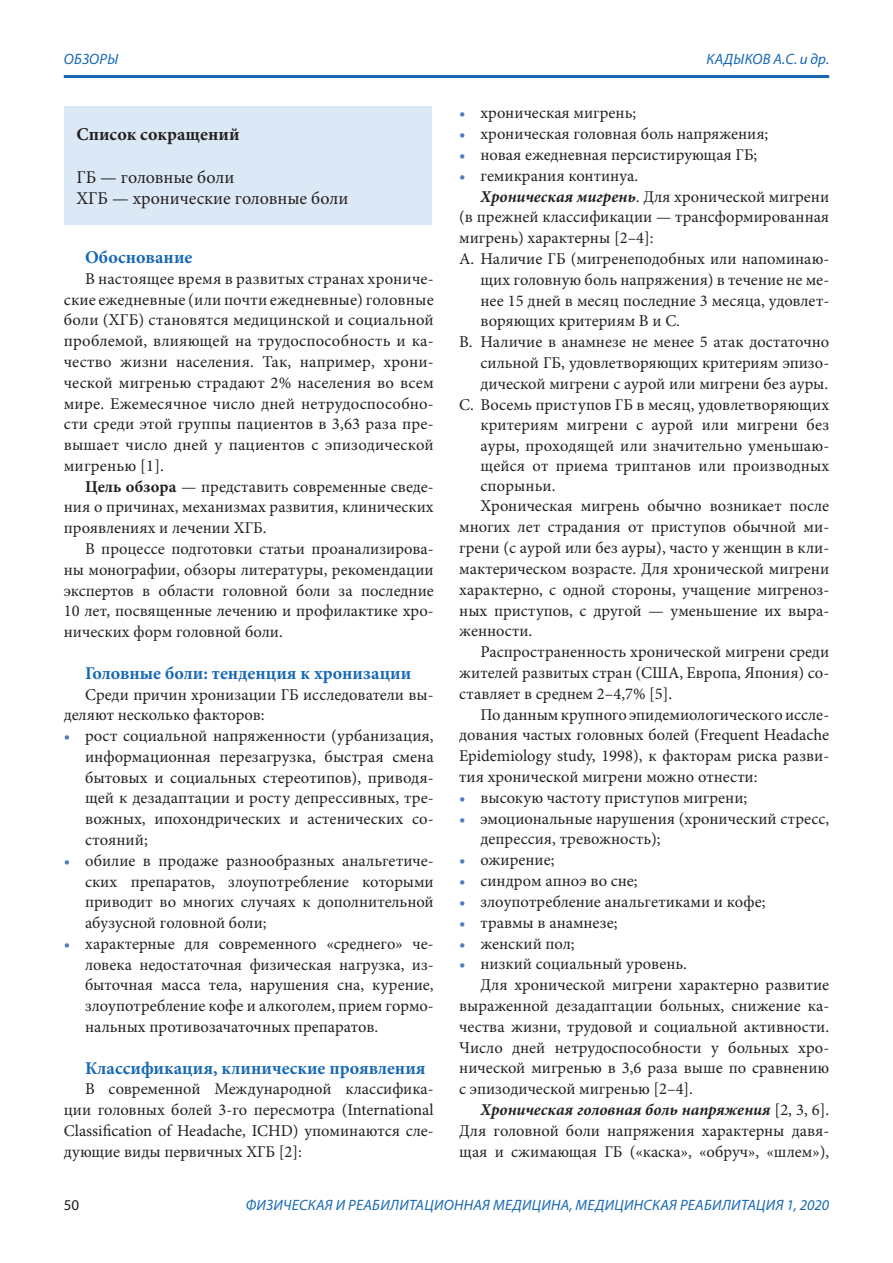
<style>
.page{position:relative;width:893px;height:1263px;background:#fff}
.page>*{position:absolute;margin:0;border:0;box-sizing:border-box;transform-origin:0 0}
.подзаг_1{font:700 18px "Minion Pro";color:#1768b4}
.t1{font:18px "Minion Pro";color:#231f20}
.t2{font:700 18px "Minion Pro";color:#231f20}
.основной_текст{font:16.5px/20.9px "Minion Pro";color:#231f20;text-align:justify}
.строка_с_буллитом{font:16.5px/20.9px "Minion Pro";color:#231f20;text-align:justify}
.t3{font:italic 15px "Myriad Pro";letter-spacing:.02em;color:#1768b4}
.t4{font:15px "Myriad Pro";color:#231f20}
.s1{font-weight:700}
.s2{color:#4e7cbf}
.s3{font-weight:700;font-style:italic}
</style>
<div class="page">
<hr style="left:64px;top:75px;width:765px;height:3px;background:#1768b4">
<div style="left:64px;top:106px;width:368px;height:119px;background:#dbe9f6"></div>
<p class="t3" style="left:64px;top:50px;width:56px">ОБЗОРЫ</p>
<p class="t2" style="left:77px;top:121px;width:165px">Список сокращений</p>
<p class="t1" style="left:77px;top:165px;width:159px">ГБ — головные боли</p>
<p class="t1" style="left:77px;top:187px;width:273px">ХГБ — хронические головные боли</p>
<p class="подзаг_1" style="left:85px;top:245px;width:109px">Обоснование</p>
<p class="основной_текст" style="left:64px;top:268px;width:371px;text-indent:21px">В настоящее время в развитых странах хрониче&shy;ские ежедневные (или почти ежедневные) головные боли (ХГБ) становятся медицинской и социальной проблемой, влияющей на трудоспособность и ка&shy;чество жизни населения. Так, например, хрони&shy;ческой мигренью страдают 2% населения во всем мире. Ежемесячное число дней нетрудоспособно&shy;сти среди этой группы пациентов в 3,63 раза пре&shy;вышает число дней у пациентов с эпизодической мигренью [1].</p>
<p class="основной_текст" style="left:64px;top:476px;width:371px;text-indent:21px"><span class="s1">Цель обзора</span> — представить современные сведе&shy;ния о причинах, механизмах развития, клинических проявлениях и лечении ХГБ.</p>
<p class="основной_текст" style="left:64px;top:538px;width:371px;text-indent:21px">В процессе подготовки статьи проанализирова&shy;ны монографии, обзоры литературы, рекомендации экспертов в области головной боли за последние 10 лет, посвященные лечению и профилактике хро&shy;нических форм головной боли.</p>
<p class="подзаг_1" style="left:85px;top:660px;width:328px">Головные боли: тенденция к хронизации</p>
<p class="основной_текст" style="left:64px;top:684px;width:371px;text-indent:21px">Среди причин хронизации ГБ исследователи вы&shy;деляют несколько факторов:</p>
<p class="строка_с_буллитом" style="left:85px;top:725px;width:350px;text-indent:-21px"><span class="s2">•</span> рост социальной напряженности (урбанизация, информационная перезагрузка, быстрая смена бытовых и социальных стереотипов), приводя&shy;щей к дезадаптации и росту депрессивных, тре&shy;вожных, ипохондрических и астенических со&shy;стояний;</p>
<p class="строка_с_буллитом" style="left:85px;top:850px;width:350px;text-indent:-21px"><span class="s2">•</span> обилие в продаже разнообразных анальгетиче&shy;ских препаратов, злоупотребление которыми приводит во многих случаях к дополнительной абузусной головной боли;</p>
<p class="строка_с_буллитом" style="left:85px;top:933px;width:350px;text-indent:-21px"><span class="s2">•</span> характерные для современного «среднего» че&shy;ловека недостаточная физическая нагрузка, из&shy;быточная масса тела, нарушения сна, курение, злоупотребление кофе и алкоголем, прием гормо&shy;нальных противозачаточных препаратов.</p>
<p class="подзаг_1" style="left:85px;top:1055px;width:342px">Классификация, клинические проявления</p>
<p class="основной_текст" style="left:64px;top:1079px;width:371px;text-indent:21px">В современной Международной классифика&shy;ции головных болей 3‑го пересмотра (International Classification of Headache, ICHD) упоминаются сле&shy;дующие виды первичных ХГБ [2]:</p>
<p class="t3" style="left:706px;top:50px;width:124px">КАДЫКОВ А.С. и др.</p>
<p class="строка_с_буллитом" style="left:459px;top:103px;width:178px"><span class="s2">•</span> хроническая мигрень;</p>
<p class="строка_с_буллитом" style="left:459px;top:123px;width:311px"><span class="s2">•</span> хроническая головная боль напряжения;</p>
<p class="строка_с_буллитом" style="left:459px;top:144px;width:300px"><span class="s2">•</span> новая ежедневная персистирующая ГБ;</p>
<p class="строка_с_буллитом" style="left:459px;top:165px;width:180px"><span class="s2">•</span> гемикрания континуа.</p>
<p class="основной_текст" style="left:459px;top:186px;width:371px;text-indent:21px"><span class="s3">Хроническая мигрень</span>. Для хронической мигрени (в прежней классификации — трансформированная мигрень) характерны [2–4]:</p>
<p class="основной_текст" style="left:480px;top:248px;width:350px;text-indent:-21px">А. Наличие ГБ (мигренеподобных или напоминаю&shy;щих головную боль напряжения) в течение не ме&shy;нее 15 дней в месяц последние 3 месяца, удовлет&shy;воряющих критериям В и С.</p>
<p class="основной_текст" style="left:480px;top:332px;width:350px;text-indent:-21px">В. Наличие в анамнезе не менее 5 атак достаточно сильной ГБ, удовлетворяющих критериям эпизо&shy;дической мигрени с аурой или мигрени без ауры.</p>
<p class="основной_текст" style="left:480px;top:394px;width:350px;line-height:20.2px;text-indent:-21px">С. Восемь приступов ГБ в месяц, удовлетворяющих критериям мигрени с аурой или мигрени без ауры, проходящей или значительно уменьшаю&shy;щейся от приема триптанов или производных спорыньи.</p>
<p class="основной_текст" style="left:459px;top:496px;width:371px;text-indent:21px">Хроническая мигрень обычно возникает после многих лет страдания от приступов обычной ми&shy;грени (с аурой или без ауры), часто у женщин в кли&shy;мактерическом возрасте. Для хронической мигрени характерно, с одной стороны, учащение мигреноз&shy;ных приступов, с другой — уменьшение их выра&shy;женности.</p>
<p class="основной_текст" style="left:459px;top:641px;width:371px;text-indent:21px">Распространенность хронической мигрени среди жителей развитых стран (США, Европа, Япония) со&shy;ставляет в среднем 2–4,7% [5].</p>
<p class="основной_текст" style="left:459px;top:704px;width:371px;text-indent:21px">По данным крупного эпидемиологического иссле&shy;дования частых головных болей (Frequent Headache Epidemiology study, 1998), к факторам риска разви&shy;тия хронической мигрени можно отнести:</p>
<p class="строка_с_буллитом" style="left:459px;top:787px;width:289px"><span class="s2">•</span> высокую частоту приступов мигрени;</p>
<p class="строка_с_буллитом" style="left:480px;top:808px;width:350px;text-indent:-21px"><span class="s2">•</span> эмоциональные нарушения (хронический стресс, депрессия, тревожность);</p>
<p class="строка_с_буллитом" style="left:459px;top:850px;width:97px"><span class="s2">•</span> ожирение;</p>
<p class="строка_с_буллитом" style="left:459px;top:870px;width:180px"><span class="s2">•</span> синдром апноэ во сне;</p>
<p class="строка_с_буллитом" style="left:459px;top:891px;width:308px"><span class="s2">•</span> злоупотребление анальгетиками и кофе;</p>
<p class="строка_с_буллитом" style="left:459px;top:912px;width:160px"><span class="s2">•</span> травмы в анамнезе;</p>
<p class="строка_с_буллитом" style="left:459px;top:933px;width:117px"><span class="s2">•</span> женский пол;</p>
<p class="строка_с_буллитом" style="left:459px;top:954px;width:229px"><span class="s2">•</span> низкий социальный уровень.</p>
<p class="основной_текст" style="left:459px;top:974px;width:371px;text-indent:21px">Для хронической мигрени характерно развитие выраженной дезадаптации больных, снижение ка&shy;чества жизни, трудовой и социальной активности.<br>Число дней нетрудоспособности у больных хро&shy;нической мигренью в 3,6 раза выше по сравнению с эпизодической мигренью [2–4].</p>
<p class="основной_текст" style="left:459px;top:1099px;width:371px;text-indent:21px"><span class="s3">Хроническая головная боль напряжения</span> [2, 3, 6].<br>Для головной боли напряжения характерны давя&shy;щая и сжимающая ГБ («каска», «обруч», «шлем»),</p>
<p class="t4" style="left:64px;top:1196px;width:17px">50</p>
<p class="t3" style="left:246px;top:1196px;width:585px">ФИЗИЧЕСКАЯ И РЕАБИЛИТАЦИОННАЯ МЕДИЦИНА, МЕДИЦИНСКАЯ РЕАБИЛИТАЦИЯ 1, 2020</p>
</div>
